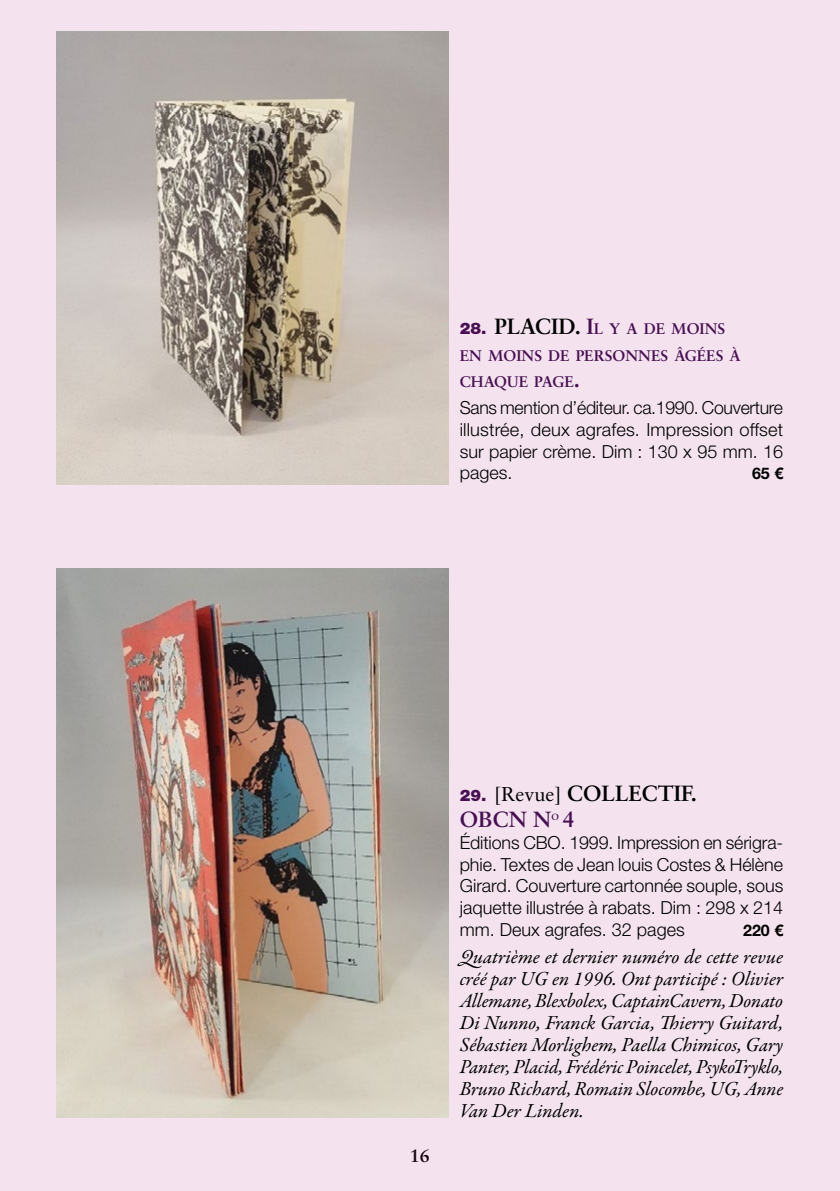
<style>
.page{position:relative;width:840px;height:1191px;background:#fff}
.page>*{position:absolute;margin:0;border:0;box-sizing:border-box;transform-origin:0 0}
.t1{font:700 22px/26.4px "Sabon LT Std";color:#000}
.t2{font:700 22px "Sabon LT Std";color:#481052}
.Ouvrage_notice{font:italic 20px/22px "Garamond Premr Pro";letter-spacing:-.005em;color:#000;text-align:justify}
.Ouvrage_descriptif{font:300 18px/21.6px "Helvetica Neue LT Std";color:#000;text-align:justify}
.t3{font:700 18px "Sabon LT Std";color:#000}
.Ouvrage_descriptif-2{font:700 16px "Helvetica Neue LT Std";color:#000}
.t4{font:700 15.4px/26.4px "Sabon LT Std";color:#481052}
.t5{font:700 9px "Sabon LT Std";color:#481052}
.s1{font-family:"Helvetica Neue LT Std";font-weight:900;font-size:16px}
.s2{font-size:22px;color:#000}
.s3{font-size:22px}
.s4{font-family:"Helvetica Neue LT Std";font-weight:900;font-size:16px;color:#481052}
.s5{font-weight:400;font-size:20px}
.s6{color:#481052}
</style>
<div class="page">
<div style="left:0;top:0;width:839px;height:1191px;background:#f4e3ef"></div>
<img style="left:57px;top:32px;width:391px;height:452px">
<img style="left:57px;top:568px;width:391px;height:549px">
<p class="t4" style="left:459px;top:315px;width:282px"><span class="s1">28.</span> <span class="s2">PLACID.</span> <span class="s3">I</span>L Y A DE MOINS<br>EN MOINS DE PERSONNES ÂGÉES À<br>CHAQUE PAGE <span class="s3">.</span></p>
<p class="Ouvrage_descriptif" style="left:459px;top:397px;width:325px">Sans mention d’éditeur. ca.1990. Couverture illustrée, deux agrafes. Impression offset sur papier crème. Dim : 130 x 95 mm. 16 pages.</p>
<p class="Ouvrage_descriptif-2" style="left:751px;top:463px;width:33px">65 €</p>
<p class="t3" style="left:410px;top:1144px;width:22px">16</p>
<p class="t1" style="left:459px;top:779px;width:239px"><span class="s4">29.</span> <span class="s5">[Revue]</span> COLLECTIF.<br><span class="s6">OBCN N</span></p>
<p class="t5" style="left:551px;top:811px;width:9px">O</p>
<p class="t2" style="left:562px;top:806px;width:14px">4</p>
<p class="Ouvrage_descriptif" style="left:459px;top:831px;width:325px">Éditions CBO. 1999. Impression en sérigra&shy;phie. Textes de Jean louis Costes &amp; Hélène Girard. Couverture cartonnée souple, sous jaquette illustrée à rabats. Dim : 298 x 214 mm. Deux agrafes. 32 pages</p>
<p class="Ouvrage_descriptif-2" style="left:742px;top:920px;width:42px">220 €</p>
<p class="Ouvrage_notice" style="left:459px;top:947px;width:325px">Quatrième et dernier numéro de cette revue créé par UG en 1996. Ont participé : Olivier Allemane, Blexbolex, CaptainCavern, Donato Di Nunno, Franck Garcia, Thierry Guitard, Sébastien Morlighem, Paella Chimicos, Gary Panter, Placid, Frédéric Poincelet, PsykoTryklo, Bruno Richard, Romain Slocombe, UG, Anne Van Der Linden.</p>
</div>
